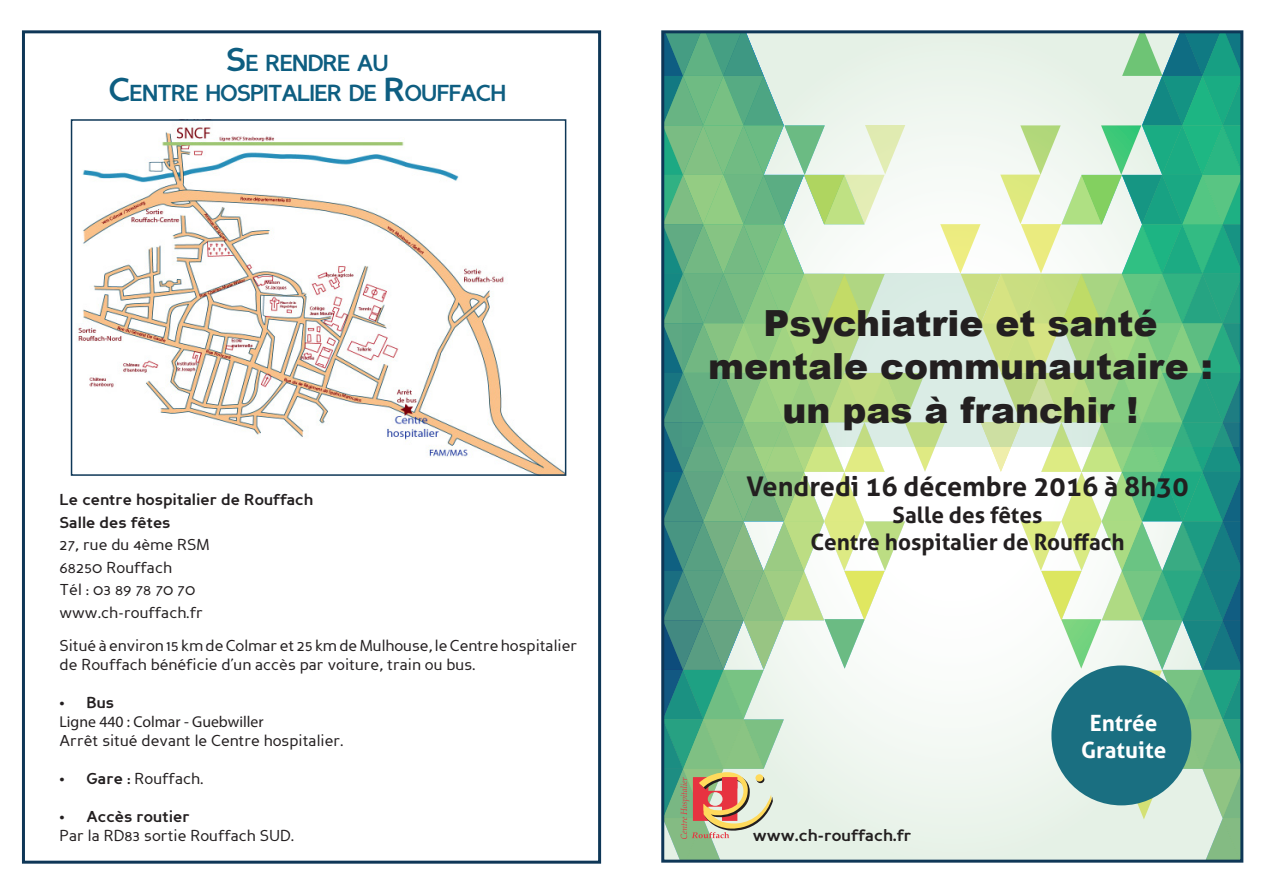
<style>
.page{position:relative;width:1263px;height:893px;background:#fff}
.page>*{position:absolute;margin:0;border:0;box-sizing:border-box;transform-origin:0 0}
.t1{font:900 36px/43.2px "Arial";color:#231f20;text-align:center}
.t2{font:700 27px "Aller";color:#231f20}
.t3{font:700 23.1px "Perspective Sans";letter-spacing:-.055em;color:#0e5e81}
.t4{font:700 22.5px "Aller";color:#231f20}
.t5{font:700 22.5px "Aller";color:#fff}
.t6{font:700 16.5px "Perspective Sans";color:#231f20}
.t7{font:15.75px/18.9px "Perspective Sans";color:#231f20}
.t8{font:700 15.75px "Perspective Sans";color:#231f20}
.t9{font:15.75px "Myriad Pro";color:#231f20}
.s1{font-size:33px}
.s2{font-weight:700}
</style>
<div class="page">
<div style="left:22px;top:30px;width:579px;height:834px;border:3px solid #0e3757"></div>
<img style="left:78px;top:127px;width:485px;height:346px">
<div style="left:71px;top:119px;width:495px;height:357px;border:2px solid #0e3757"></div>
<svg style="left:663px;top:32px;width:579px;height:829px"></svg>
<svg style="left:682px;top:273px;width:556px;height:174px;background:#9fd198"></svg>
<div style="left:1051px;top:665px;width:140px;height:140px;background:#1a6f81;border-radius:50%"></div>
<p class="t3" style="left:226px;top:49px;width:165px"><span class="s1">S</span>E RENDRE AU</p>
<p class="t3" style="left:109px;top:79px;width:399px"><span class="s1">C</span>ENTRE HOSPITALIER DE <span class="s1">R</span>OUFFACH</p>
<p class="t8" style="left:60px;top:490px;width:255px">Le centre hospitalier de Rouffach</p>
<p class="t8" style="left:60px;top:513px;width:112px">Salle des fêtes</p>
<p class="t7" style="left:60px;top:535px;width:152px">27, rue du 4ème RSM</p>
<p class="t7" style="left:60px;top:558px;width:114px">68250 Rouffach</p>
<p class="t7" style="left:60px;top:580px;width:137px">Tél : 03 89 78 70 70</p>
<p class="t7" style="left:60px;top:603px;width:145px">www.ch-rouffach.fr</p>
<p class="t7" style="left:60px;top:637px;width:519px">Situé à environ 15 km de Colmar et 25 km de Mulhouse, le Centre hospitalier de Rouffach bénéficie d’un accès par voiture, train ou bus.</p>
<p class="t8" style="left:60px;top:693px;width:56px">• Bus</p>
<p class="t9" style="left:60px;top:712px;width:206px">Ligne 440 : Colmar - Guebwiller</p>
<p class="t7" style="left:60px;top:731px;width:286px">Arrêt situé devant le Centre hospitalier.</p>
<p class="t7" style="left:60px;top:769px;width:145px"><span class="s2">• Gare :</span> Rouffach.</p>
<p class="t8" style="left:60px;top:807px;width:132px">• Accès routier</p>
<p class="t7" style="left:60px;top:826px;width:236px">Par la RD83 sortie Rouffach SUD.</p>
<p class="t1" style="left:708px;top:302px;width:506px">Psychiatrie et santé mentale communautaire :</p>
<p class="t1" style="left:782px;top:388px;width:358px">un pas à franchir !</p>
<p class="t2" style="left:747px;top:469px;width:443px">Vendredi 16 décembre 2016 à 8h30</p>
<p class="t4" style="left:893px;top:501px;width:151px">Salle des fêtes</p>
<p class="t4" style="left:810px;top:528px;width:316px">Centre hospitalier de Rouffach</p>
<p class="t6" style="left:753px;top:825px;width:160px">www.ch-rouffach.fr</p>
<p class="t5" style="left:1090px;top:709px;width:69px">Entrée</p>
<p class="t5" style="left:1081px;top:736px;width:87px">Gratuite</p>
</div>
